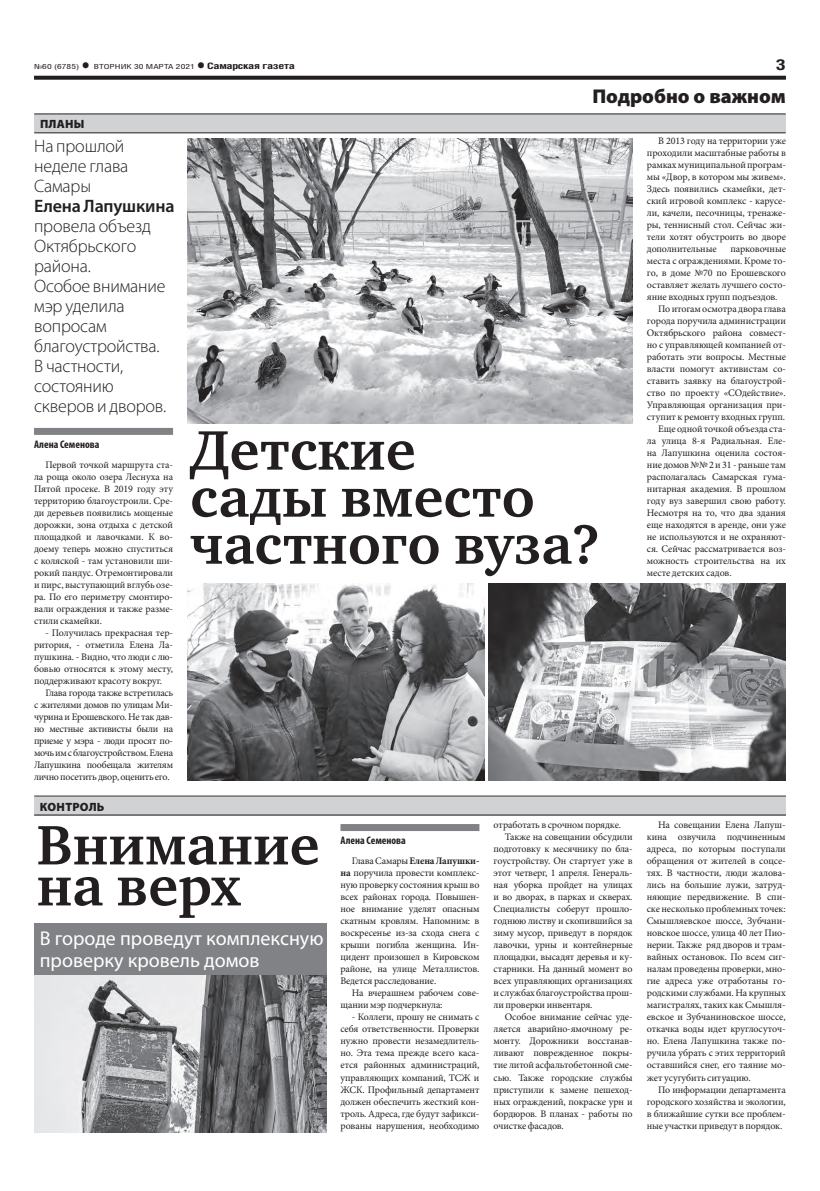
<style>
.page{position:relative;width:820px;height:1191px;background:#fff}
.page>*{position:absolute;margin:0;border:0;box-sizing:border-box;transform-origin:0 0}
.t1{font:700 57px/47px "Charter C";color:#231f20}
.t2{font:20px/22px "Myriad Pro";color:#fff}
.t3{font:900 20px "Myriad Pro";color:#231f20}
.t4{font:300 18px/20px "Myriad Pro";letter-spacing:-.01em;color:#231f20}
.t5{font:600 18px "Myriad Pro";letter-spacing:-.01em;color:#231f20}
.t6{font:700 15px "Helios Cond";color:#231f20;scale:1.4 1}
.t7{font:900 12px "Myriad Pro";letter-spacing:.02em;color:#231f20}
.t8{font:700 condensed 11px "Myriad Pro";color:#231f20}
.t9{font:10px/12px "Minion Pro";letter-spacing:-.01em;color:#231f20;text-align:justify}
.t10{font:700 9px "Helios Cond";letter-spacing:-.02em;color:#231f20;scale:1.4 1}
.t11{font:7px "Helios Cond";color:#231f20;scale:1.4 1}
.s1{font-weight:700;font-size:16px}
.s2{font-size:16px}
.s3{font-weight:700}
</style>
<div class="page">
<svg style="left:34px;top:76px;width:751px;height:4px;background:#322f2f"></svg>
<div style="left:34px;top:114px;width:751px;height:19px;background:#d1d2d4"></div>
<hr style="left:34px;top:114px;width:751px;height:1px;background:#231f20">
<hr style="left:34px;top:133px;width:751px;height:1px;background:#231f20">
<div style="left:34px;top:796px;width:751px;height:19px;background:#d1d2d4"></div>
<hr style="left:34px;top:796px;width:751px;height:1px;background:#231f20">
<hr style="left:34px;top:814px;width:751px;height:1px;background:#231f20">
<div style="left:34px;top:923px;width:292px;height:52px;background:#808285"></div>
<img style="left:34px;top:975px;width:292px;height:157px">
<div style="left:34px;top:428px;width:139px;height:7px;background:#808285"></div>
<img style="left:187px;top:583px;width:297px;height:197px">
<img style="left:488px;top:583px;width:297px;height:197px">
<div style="left:340px;top:824px;width:139px;height:7px;background:#808285"></div>
<img style="left:187px;top:139px;width:445px;height:284px">
<p class="t11" style="left:34px;top:63px;width:116px">№60 (6785) <span class="s1">•</span> ВТОРНИК 30 МАРТА 2021</p>
<p class="t10" style="left:197px;top:61px;width:72px"><span class="s2">•</span> Самарская газета</p>
<h3 class="t6" style="left:775px;top:55px;width:9px">3</h3>
<h2 class="t3" style="left:592px;top:85px;width:195px">Подробно о важном</h2>
<p class="t7" style="left:40px;top:117px;width:46px">ПЛАНЫ</p>
<h3 class="t4" style="left:34px;top:136px;width:96px">На прошлой неделе глава<br>Самары</h3>
<h3 class="t5" style="left:34px;top:194px;width:142px">Елена Лапушкина</h3>
<h3 class="t4" style="left:34px;top:216px;width:134px">провела объезд<br>Октябрьского района.<br>Особое внимание мэр уделила вопросам благоустройства.<br>В частности, состоянию скверов и дворов.</h3>
<p class="t8" style="left:34px;top:438px;width:67px">Алена Семенова</p>
<p class="t9" style="left:34px;top:459px;width:140px;text-indent:11px">Первой точкой маршрута ста&shy;ла роща около озера Леснуха на Пятой просеке. В 2019 году эту территорию благоустроили. Сре&shy;ди деревьев появились мощеные дорожки, зона отдыха с детской площадкой и лавочками. К во&shy;доему теперь можно спуститься с коляской - там установили ши&shy;рокий пандус. Отремонтировали и пирс, выступающий вглубь озе&shy;ра. По его периметру смонтиро&shy;вали ограждения и также разме&shy;стили скамейки.</p>
<p class="t9" style="left:34px;top:627px;width:140px;text-indent:11px">- Получилась прекрасная тер&shy;ритория, - отметила Елена Ла&shy;пушкина. - Видно, что люди с лю&shy;бовью относятся к этому месту, поддерживают красоту вокруг.</p>
<p class="t9" style="left:34px;top:687px;width:140px;text-indent:11px">Глава города также встретилась с жителями домов по улицам Ми&shy;чурина и Ерошевского. Не так дав&shy;но местные активисты были на приеме у мэра - люди просят по&shy;мочь им с благоустройством. Елена Лапушкина пообещала жителям лично посетить двор, оценить его.</p>
<p class="t7" style="left:40px;top:799px;width:66px">КОНТРОЛЬ</p>
<h1 class="t1" style="left:190px;top:427px;width:411px">Детские<br>сады вместо частного вуза?</h1>
<h1 class="t1" style="left:37px;top:825px;width:284px;line-height:41px">Внимание на верх</h1>
<h2 class="t2" style="left:40px;top:927px;width:285px">В городе проведут комплексную проверку кровель домов</h2>
<p class="t8" style="left:340px;top:834px;width:67px">Алена Семенова</p>
<p class="t9" style="left:340px;top:855px;width:140px;text-indent:11px">Глава Самары <span class="s3">Елена Лапушки&shy;на</span> поручила провести комплекс&shy;ную проверку состояния крыш во всех районах города. Повышен&shy;ное внимание уделят опасным скатным кровлям. Напомним: в воскресенье из-за схода снега с крыши погибла женщина. Ин&shy;цидент произошел в Кировском районе, на улице Металлистов.<br>Ведется расследование.</p>
<p class="t9" style="left:340px;top:987px;width:140px;text-indent:11px">На вчерашнем рабочем сове&shy;щании мэр подчеркнула:</p>
<p class="t9" style="left:340px;top:1011px;width:140px;text-indent:11px">- Коллеги, прошу не снимать с себя ответственности. Проверки нужно провести незамедлитель&shy;но. Эта тема прежде всего каса&shy;ется районных администраций, управляющих компаний, ТСЖ и ЖСК. Профильный департамент должен обеспечить жесткий кон&shy;троль. Адреса, где будут зафикси&shy;рованы нарушения, необходимо</p>
<p class="t9" style="left:493px;top:819px;width:129px">отработать в срочном порядке.</p>
<p class="t9" style="left:504px;top:831px;width:129px">Также на совещании обсудили</p>
<p class="t9" style="left:493px;top:843px;width:140px">подготовку к месячнику по бла-</p>
<p class="t9" style="left:493px;top:855px;width:140px">гоустройству. Он стартует уже в</p>
<p class="t9" style="left:493px;top:867px;width:140px">этот четверг, 1 апреля. Генераль-</p>
<p class="t9" style="left:493px;top:879px;width:140px">ная уборка пройдет на улицах</p>
<p class="t9" style="left:493px;top:891px;width:140px">и во дворах, в парках и скверах.</p>
<p class="t9" style="left:493px;top:903px;width:140px">Специалисты соберут прошло-</p>
<p class="t9" style="left:493px;top:915px;width:140px">годнюю листву и скопившийся за</p>
<p class="t9" style="left:493px;top:927px;width:140px">зиму мусор, приведут в порядок</p>
<p class="t9" style="left:493px;top:939px;width:140px">лавочки, урны и контейнерные</p>
<p class="t9" style="left:493px;top:951px;width:140px">площадки, высадят деревья и ку-</p>
<p class="t9" style="left:493px;top:963px;width:140px">старники. На данный момент во</p>
<p class="t9" style="left:493px;top:975px;width:140px">всех управляющих организациях</p>
<p class="t9" style="left:493px;top:987px;width:140px">и службах благоустройства прош-</p>
<p class="t9" style="left:493px;top:999px;width:100px">ли проверки инвентаря.</p>
<p class="t9" style="left:504px;top:1011px;width:129px">Особое внимание сейчас уде-</p>
<p class="t9" style="left:493px;top:1023px;width:140px">ляется аварийно-ямочному ре-</p>
<p class="t9" style="left:493px;top:1035px;width:140px">монту. Дорожники восстанав-</p>
<p class="t9" style="left:493px;top:1047px;width:140px">ливают поврежденное покры-</p>
<p class="t9" style="left:493px;top:1059px;width:140px">тие литой асфальтобетонной сме-</p>
<p class="t9" style="left:493px;top:1071px;width:140px">сью. Также городские службы</p>
<p class="t9" style="left:493px;top:1083px;width:140px">приступили к замене пешеход-</p>
<p class="t9" style="left:493px;top:1095px;width:140px">ных ограждений, покраске урн и</p>
<p class="t9" style="left:493px;top:1107px;width:140px">бордюров. В планах - работы по</p>
<p class="t9" style="left:493px;top:1119px;width:72px">очистке фасадов.</p>
<p class="t9" style="left:646px;top:135px;width:140px;text-indent:11px">В 2013 году на территории уже проходили масштабные работы в рамках муниципальной програм&shy;мы «Двор, в котором мы живем».<br>Здесь появились скамейки, дет&shy;ский игровой комплекс - карусе&shy;ли, качели, песочницы, тренаже&shy;ры, теннисный стол. Сейчас жи&shy;тели хотят обустроить во дворе дополнительные</p>
<p class="t9" style="left:730px;top:243px;width:57px">парковочные</p>
<p class="t9" style="left:646px;top:255px;width:140px">места с ограждениями. Кроме то-</p>
<p class="t9" style="left:646px;top:267px;width:140px">го, в доме №70 по Ерошевского</p>
<p class="t9" style="left:646px;top:279px;width:140px">оставляет желать лучшего состо-</p>
<p class="t9" style="left:646px;top:291px;width:132px">яние входных групп подъездов.</p>
<p class="t9" style="left:658px;top:303px;width:129px">По итогам осмотра двора глава</p>
<p class="t9" style="left:646px;top:315px;width:140px">города поручила администрации</p>
<p class="t9" style="left:646px;top:327px;width:140px">Октябрьского района совмест-</p>
<p class="t9" style="left:646px;top:339px;width:140px">но с управляющей компанией от-</p>
<p class="t9" style="left:646px;top:351px;width:140px">работать эти вопросы. Местные</p>
<p class="t9" style="left:646px;top:363px;width:140px">власти помогут активистам со-</p>
<p class="t9" style="left:646px;top:375px;width:140px">ставить заявку на благоустрой-</p>
<p class="t9" style="left:646px;top:387px;width:140px">ство по проекту «СОдействие».</p>
<p class="t9" style="left:646px;top:399px;width:140px">Управляющая организация при-</p>
<p class="t9" style="left:646px;top:411px;width:140px">ступит к ремонту входных групп.</p>
<p class="t9" style="left:658px;top:423px;width:129px">Еще одной точкой объезда ста-</p>
<p class="t9" style="left:646px;top:435px;width:140px">ла улица 8-я Радиальная. Еле-</p>
<p class="t9" style="left:646px;top:447px;width:140px">на Лапушкина оценила состоя-</p>
<p class="t9" style="left:646px;top:459px;width:140px">ние домов №№ 2 и 31 - раньше там</p>
<p class="t9" style="left:646px;top:471px;width:140px">располагалась Самарская гума-</p>
<p class="t9" style="left:646px;top:483px;width:140px">нитарная академия. В прошлом</p>
<p class="t9" style="left:646px;top:495px;width:140px">году вуз завершил свою работу.</p>
<p class="t9" style="left:646px;top:507px;width:140px">Несмотря на то, что два здания</p>
<p class="t9" style="left:646px;top:519px;width:140px">еще находятся в аренде, они уже</p>
<p class="t9" style="left:646px;top:531px;width:140px">не используются и не охраняют-</p>
<p class="t9" style="left:646px;top:543px;width:140px">ся. Сейчас рассматривается воз-</p>
<p class="t9" style="left:646px;top:555px;width:140px">можность строительства на их</p>
<p class="t9" style="left:646px;top:567px;width:86px">месте детских садов.</p>
<p class="t9" style="left:646px;top:819px;width:140px;text-indent:11px">На совещании Елена Лапуш&shy;кина озвучила подчиненным адреса, по которым поступали обращения от жителей в соцсе&shy;тях. В частности, люди жалова&shy;лись на большие лужи, затруд&shy;няющие передвижение. В спи&shy;ске несколько проблемных точек:<br>Смышляевское шоссе, Зубчани&shy;новское шоссе, улица 40 лет Пио&shy;нерии. Также ряд дворов и трам&shy;вайных остановок. По всем сиг&shy;налам проведены проверки, мно&shy;гие адреса уже отработаны го&shy;родскими службами. На крупных магистралях, таких как Смышля&shy;евское и Зубчаниновское шоссе, откачка воды идет круглосуточ&shy;но. Елена Лапушкина также по&shy;ручила убрать с этих территорий оставшийся снег, его таяние мо&shy;жет усугубить ситуацию.</p>
<p class="t9" style="left:646px;top:1083px;width:140px;text-indent:11px">По информации департамента городского хозяйства и экологии, в ближайшие сутки все проблем&shy;ные участки приведут в порядок.</p>
</div>
